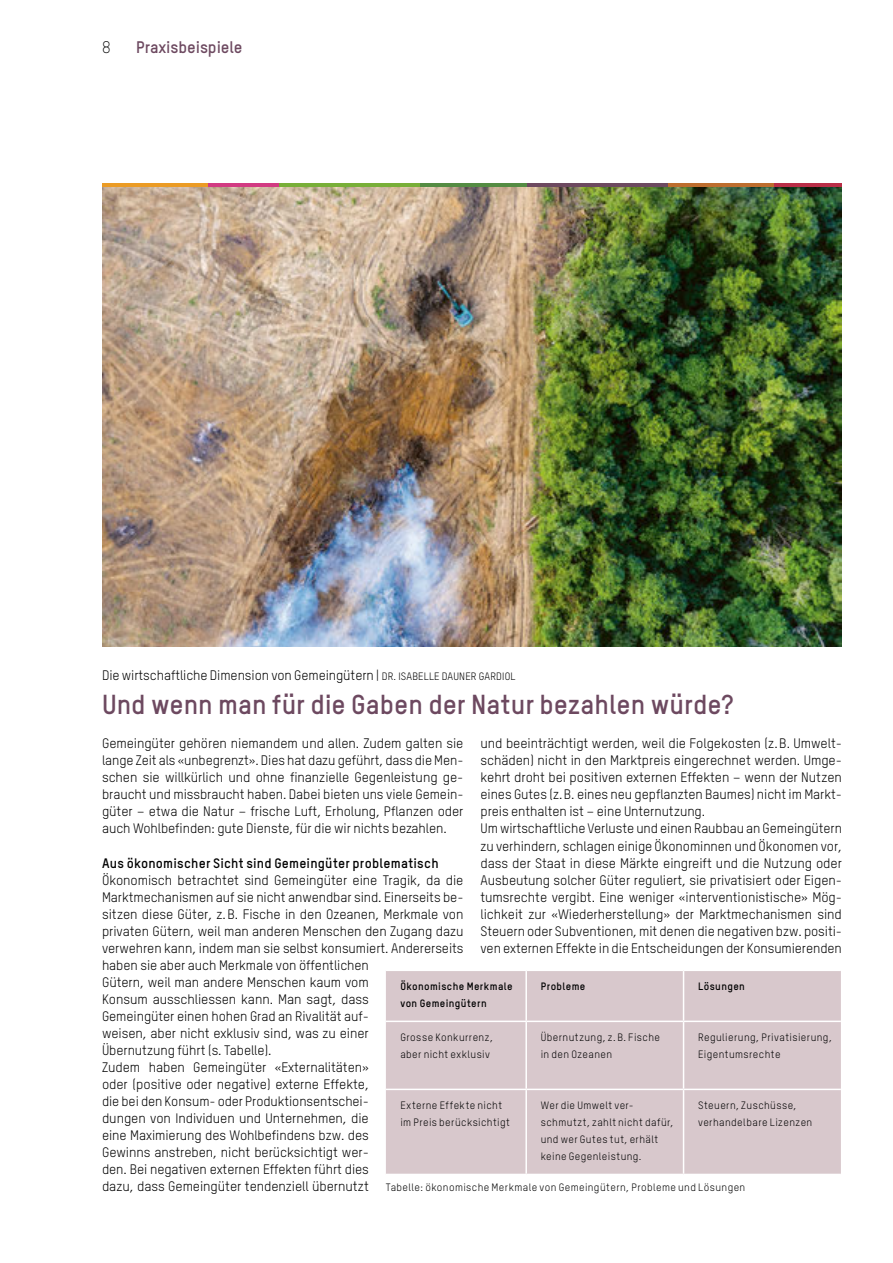
<style>
.page{position:relative;width:893px;height:1263px;background:#fff}
.page>*{position:absolute;margin:0;border:0;box-sizing:border-box;transform-origin:0 0}
.t1{font:700 27px "TSTARPRO";color:#6d4960}
.t2{font:700 16.5px "TSTARPRO";letter-spacing:-.005em;color:#6d4960}
.t3{font:300 16.5px "TSTARPRO";color:#000}
.t4{font:13.5px/17px "TSTARPRO";letter-spacing:-.005em;color:#000}
.t5{font:700 13.5px "TSTARPRO";letter-spacing:.015em;color:#000}
.t6{font:10.5px/17px "TSTARPRO";letter-spacing:.035em;color:#000}
.t7{font:700 10.5px/17px "TSTARPRO";letter-spacing:.035em;color:#000}
.s1{font-size:10.5px}
</style>
<div class="page">
<img style="left:102px;top:187px;width:740px;height:459px">
<hr style="left:102px;top:184px;width:106px;height:3px;background:#eb9b24">
<hr style="left:208px;top:184px;width:71px;height:3px;background:#d23a82">
<hr style="left:279px;top:184px;width:142px;height:3px;background:#78af38">
<hr style="left:421px;top:184px;width:106px;height:3px;background:#548c43">
<hr style="left:527px;top:184px;width:141px;height:3px;background:#6d4960">
<hr style="left:668px;top:184px;width:107px;height:3px;background:#bd6d2e">
<hr style="left:775px;top:184px;width:67px;height:3px;background:#b92d47">
<div style="left:386px;top:971px;width:455px;height:203px;background:#d8c8cc"></div>
<hr style="left:683px;top:971px;width:1px;height:49px;background:#fff">
<hr style="left:526px;top:1020px;width:158px;height:2px;background:#fff">
<hr style="left:684px;top:1020px;width:157px;height:2px;background:#fff">
<hr style="left:683px;top:1022px;width:1px;height:67px;background:#fff">
<hr style="left:526px;top:1089px;width:158px;height:1px;background:#fff">
<hr style="left:684px;top:1089px;width:157px;height:1px;background:#fff">
<hr style="left:683px;top:1090px;width:1px;height:84px;background:#fff">
<hr style="left:525px;top:971px;width:2px;height:49px;background:#fff">
<hr style="left:386px;top:1020px;width:140px;height:2px;background:#fff">
<hr style="left:525px;top:1022px;width:2px;height:67px;background:#fff">
<hr style="left:386px;top:1089px;width:140px;height:1px;background:#fff">
<hr style="left:525px;top:1090px;width:2px;height:84px;background:#fff">
<p class="t3" style="left:102px;top:38px;width:10px">8</p>
<p class="t2" style="left:136px;top:37px;width:108px">Praxisbeispiele</p>
<p class="t4" style="left:102px;top:667px;width:415px">Die wirtschaftliche Dimension von Gemeingütern | <span class="s1">DR. ISABELLE DAUNER GARDIOL</span></p>
<h1 class="t1" style="left:102px;top:688px;width:633px">Und wenn man für die Gaben der Natur bezahlen würde?</h1>
<p class="t4" style="left:480px;top:735px;width:363px">und beeinträchtigt werden, weil die Folgekosten (z.B. Umwelt&shy;schäden) nicht in den Marktpreis eingerechnet werden. Umge&shy;kehrt droht bei positiven externen Effekten – wenn der Nutzen eines Gutes (z.B. eines neu gepflanzten Baumes) nicht im Markt&shy;preis enthalten ist – eine Unternutzung.<br>Um wirtschaftliche Verluste und einen Raubbau an Gemeingütern zu verhindern, schlagen einige Ökonominnen und Ökonomen vor, dass der Staat in diese Märkte eingreift und die Nutzung oder Ausbeutung solcher Güter reguliert, sie privatisiert oder Eigen&shy;tumsrechte vergibt. Eine weniger «interventionistische» Mög&shy;lichkeit zur «Wiederherstellung» der Marktmechanismen sind Steuern oder Subventionen, mit denen die negativen bzw. positi&shy;ven externen Effekte in die Entscheidungen der Konsumierenden</p>
<p class="t4" style="left:102px;top:735px;width:363px;text-align:justify">Gemeingüter gehören niemandem und allen. Zudem galten sie lange Zeit als «unbegrenzt». Dies hat dazu geführt, dass die Men&shy;schen sie willkürlich und ohne finanzielle Gegenleistung ge&shy;braucht und missbraucht haben. Dabei bieten uns viele Gemein&shy;güter – etwa die Natur – frische Luft, Erholung, Pflanzen oder auch Wohlbefinden: gute Dienste, für die wir nichts bezahlen.</p>
<p class="t5" style="left:102px;top:854px;width:338px">Aus ökonomischer Sicht sind Gemeingüter problematisch</p>
<p class="t4" style="left:102px;top:871px;width:363px">Ökonomisch betrachtet sind Gemeingüter eine Tragik, da die Marktmechanismen auf sie nicht anwendbar sind. Einerseits be&shy;sitzen diese Güter, z.B. Fische in den Ozeanen, Merkmale von privaten Gütern, weil man anderen Menschen den Zugang dazu verwehren kann, indem man sie selbst konsumiert. Andererseits haben sie aber auch Merkmale von öffentlichen<br>Gütern, weil man andere Menschen kaum vom<br>Konsum ausschliessen kann. Man sagt, dass<br>Gemeingüter einen hohen Grad an Rivalität auf-<br>weisen, aber nicht exklusiv sind, was zu einer<br>Übernutzung führt (s. Tabelle).<br>Zudem haben Gemeingüter «Externalitäten»<br>oder (positive oder negative) externe Effekte,<br>die bei den Konsum- oder Produktionsentschei-<br>dungen von Individuen und Unternehmen, die<br>eine Maximierung des Wohlbefindens bzw. des<br>Gewinns anstreben, nicht berücksichtigt wer-<br>den. Bei negativen externen Effekten führt dies<br>dazu, dass Gemeingüter tendenziell übernutzt</p>
<p class="t7" style="left:400px;top:977px;width:114px">Ökonomische Merkmale von Gemeingütern</p>
<p class="t7" style="left:541px;top:977px;width:46px">Probleme</p>
<p class="t7" style="left:698px;top:977px;width:48px">Lösungen</p>
<p class="t6" style="left:400px;top:1028px;width:94px">Grosse Konkurrenz, aber nicht exklusiv</p>
<p class="t6" style="left:541px;top:1028px;width:121px">Übernutzung, z.B. Fische in den Ozeanen</p>
<p class="t6" style="left:698px;top:1028px;width:135px">Regulierung, Privatisierung,<br>Eigentumsrechte</p>
<p class="t6" style="left:400px;top:1096px;width:111px">Externe Effekte nicht im Preis berücksichtigt</p>
<p class="t6" style="left:541px;top:1096px;width:134px">Wer die Umwelt ver&shy;schmutzt, zahlt nicht dafür, und wer Gutes tut, erhält keine Gegenleistung.</p>
<p class="t6" style="left:698px;top:1096px;width:116px">Steuern, Zuschüsse, verhandelbare Lizenzen</p>
<p class="t6" style="left:386px;top:1178px;width:361px">Tabelle: ökonomische Merkmale von Gemeingütern, Probleme und Lösungen</p>
</div>
